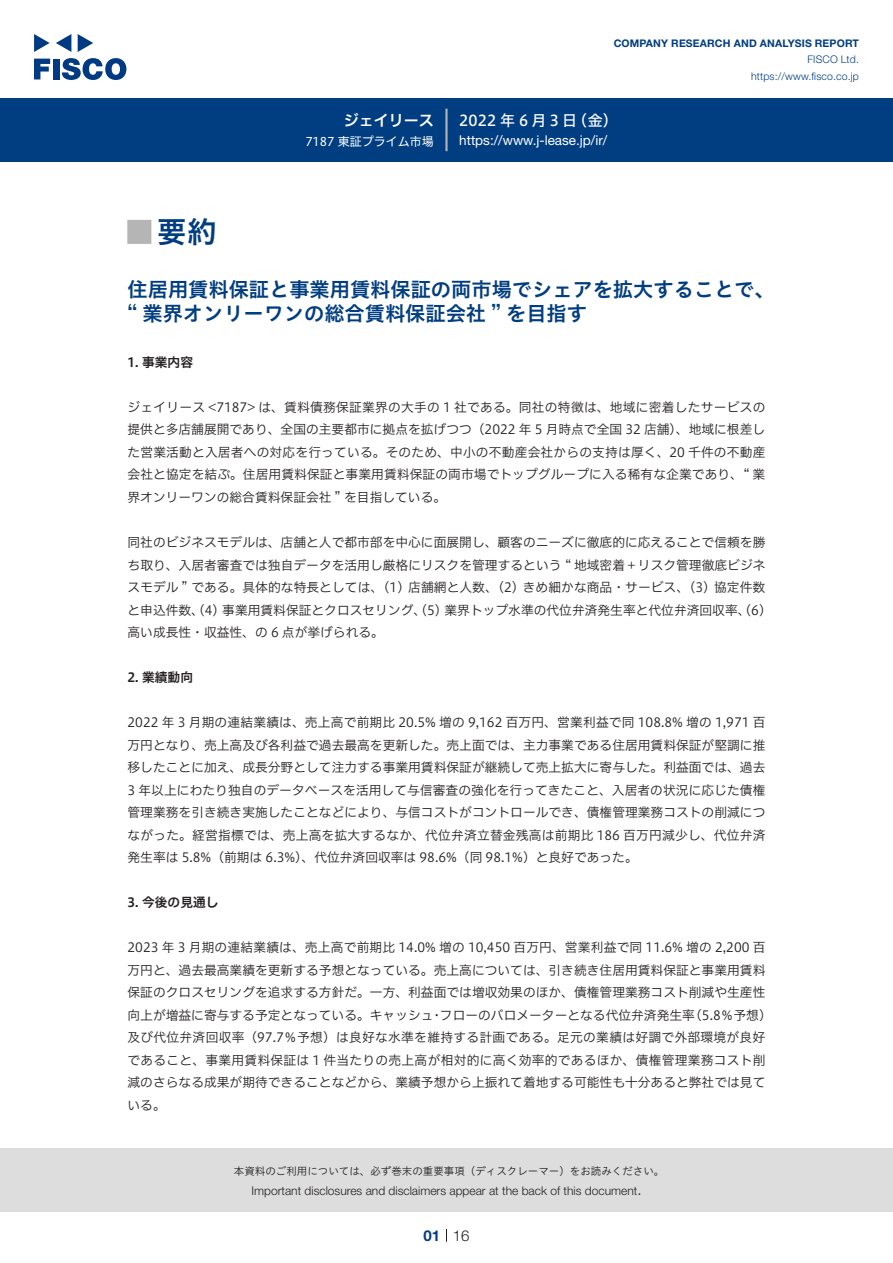
<style>
.page{position:relative;width:893px;height:1263px;background:#fff}
.page>*{position:absolute;margin:0;border:0;box-sizing:border-box;transform-origin:0 0}
.t1{font:30px "Hiragino UD Sans Std N W6";color:#003d81}
.t2{font:24px "Hiragino UD Sans Std N W6";color:#b5b5b6}
.t3{font:20.25px/24px "Hiragino UD Sans Std W6";color:#003d81}
.t4{font:15px "Hiragino UD Sans F Std N W5";letter-spacing:.215em;color:#fff}
.t5{font:15px "Hiragino UD Sans F Std N W6";color:#fff}
.t6{font:300 15px "Helvetica Neue LT Std";color:#231f20}
.t7{font:700 15px "Helvetica Neue LT Std";color:#003d81}
.t8{font:13.5px "Helvetica Neue LT Std";color:#fff}
.t9{font:12.75px/22.5px "Hiragino UD Sans F Std N W3";color:#231f20;text-align:justify}
.t10{font:12.75px/22.5px "Hiragino UD Sans F Std N W3";letter-spacing:.02em;color:#231f20}
.t11{font:12.75px "Hiragino UD Sans F Std N W6";color:#231f20}
.t12{font:300 12px "Helvetica Neue LT Std";color:#231f20}
.t13{font:12px "Hiragino UD Sans F Std N W4";color:#fff}
.t14{font:10.5px "Hiragino UD Sans Std W3";color:#231f20}
.t15{font:700 10.5px "Helvetica Neue LT Std";letter-spacing:.015em;color:#003d81}
.t16{font:300 10.5px/16.5px "Helvetica Neue LT Std";letter-spacing:.015em;color:#003d81;text-align:right}
</style>
<div class="page">
<div style="left:0;top:1148px;width:893px;height:64px;background:#ddd"></div>
<svg style="left:34px;top:59px;width:16px;height:20px"></svg>
<div style="left:53px;top:59px;width:6px;height:20px;background:#003a83"></div>
<svg style="left:62px;top:58px;width:64px;height:22px"></svg>
<svg style="left:34px;top:34px;width:16px;height:18px"></svg>
<svg style="left:78px;top:34px;width:15px;height:18px"></svg>
<svg style="left:56px;top:34px;width:15px;height:18px"></svg>
<div style="left:0;top:98px;width:893px;height:64px;background:#003d81"></div>
<hr style="left:445px;top:109px;width:3px;height:42px;background:#b5b5b6">
<svg style="left:446px;top:1229px;width:1px;height:13px"></svg>
<p class="t5" style="left:344px;top:109px;width:92px">ジェイリース</p>
<p class="t13" style="left:305px;top:132px;width:130px">7187 東証プライム市場</p>
<p class="t15" style="left:614px;top:37px;width:247px">COMPANY RESEARCH AND ANALYSIS REPORT</p>
<p class="t16" style="left:751px;top:51px;width:109px">FISCO Ltd. https://www.fisco.co j p.</p>
<p class="t4" style="left:459px;top:109px;width:119px">2022年6月3日</p>
<p class="t4" style="left:572px;top:109px;width:47px">（金(</p>
<p class="t8" style="left:459px;top:132px;width:150px">h t t p s : / / w w w -j. l e a s e j p. /i r/</p>
<h1 class="t1" style="left:157px;top:209px;width:61px">要約</h1>
<h2 class="t2" style="left:128px;top:213px;width:25px">█</h2>
<h3 class="t3" style="left:128px;top:276px;width:649px">住居用賃料保証と事業用賃料保証の両市場でシェアを拡大することで、“ 業界オンリーワンの総合賃料保証会社 ” を目指す</h3>
<p class="t11" style="left:128px;top:352px;width:67px">1. 事業内容</p>
<p class="t9" style="left:128px;top:395px;width:639px">ジェイリース &lt;7187&gt; は、賃料債務保証業界の大手の 1 社である。同社の特徴は、地域に密着したサービスの提供と多店舗展開であり、全国の主要都市に拠点を拡げつつ（2022 年 5 月時点で全国 32 店舗）、地域に根差した営業活動と入居者への対応を行っている。そのため、中小の不動産会社からの支持は厚く、20 千件の不動産会社と協定を結ぶ。住居用賃料保証と事業用賃料保証の両市場でトップグループに入る稀有な企業であり、“ 業界オンリーワンの総合賃料保証会社 ” を目指している。</p>
<p class="t9" style="left:128px;top:530px;width:639px">同社のビジネスモデルは、店舗と人で都市部を中心に面展開し、顧客のニーズに徹底的に応えることで信頼を勝ち取り、入居者審査では独自データを活用し厳格にリスクを管理するという “ 地域密着＋リスク管理徹底ビジネスモデル ” である。具体的な特長としては、(1) 店舗網と人数、(2) きめ細かな商品・サービス、(3) 協定件数と申込件数、(4) 事業用賃料保証とクロスセリング、(5) 業界トップ水準の代位弁済発生率と代位弁済回収率 6)、 (高い成長性・収益性、の 6 点が挙げられる。</p>
<p class="t11" style="left:128px;top:667px;width:67px">2. 業績動向</p>
<p class="t9" style="left:128px;top:710px;width:639px">2022 年 3 月期の連結業績は、売上高で前期比 20.5% 増の 9,162 百万円、営業利益で同 108.8% 増の 1,971 百万円となり、売上高及び各利益で過去最高を更新した。売上面では、主力事業である住居用賃料保証が堅調に推移したことに加え、成長分野として注力する事業用賃料保証が継続して売上拡大に寄与した。利益面では、過去3 年以上にわたり独自のデータベースを活用して与信審査の強化を行ってきたこと、入居者の状況に応じた債権管理業務を引き続き実施したことなどにより、与信コストがコントロールでき、債権管理業務コストの削減につながった。経営指標では、売上高を拡大するなか、代位弁済立替金残高は前期比 186 百万円減少し、代位弁済発生率は 5.8%（前期は 6.3%）、代位弁済回収率は 98.6%（同 98.1%）と良好であった。</p>
<p class="t11" style="left:128px;top:892px;width:93px">3. 今後の見通し</p>
<p class="t9" style="left:128px;top:935px;width:639px">2023 年 3 月期の連結業績は、売上高で前期比 14.0% 増の 10,450 百万円、営業利益で同 11.6% 増の 2,200 百</p>
<p class="t9" style="left:128px;top:958px;width:639px">万円と、過去最高業績を更新する予想となっている。売上高については、引き続き住居用賃料保証と事業用賃料</p>
<p class="t9" style="left:128px;top:980px;width:639px">保証のクロスセリングを追求する方針だ。一方、利益面では増収効果のほか、債権管理業務コスト削減や生産性</p>
<p class="t9" style="left:689px;top:1003px;width:84px">（5.8％予想(</p>
<p class="t10" style="left:128px;top:1003px;width:639px">向上が増益に寄与する予定となっている。キャッシュ<br>及び代位弁済回収率（97.7％予想）は良好な水準を維持する計画である。足元の業績は好調で外部環境が良好であること、事業用賃料保証は 1 件当たりの売上高が相対的に高く効率的であるほか、債権管理業務コスト削減のさらなる成果が期待できることなどから、業績予想から上振れて着地する可能性も十分あると弊社では見ている。</p>
<p class="t9" style="left:440px;top:1003px;width:256px">フローのバロメーターとなる代位弁済発生率</p>
<p class="t9" style="left:430px;top:1003px;width:14px">・</p>
<p class="t14" style="left:234px;top:1163px;width:432px">本資料のご利用については、必ず巻末の重要事項（ディスクレーマー）をお読みください。</p>
<p class="t6" style="left:637px;top:1180px;width:6px">.</p>
<p class="t12" style="left:251px;top:1183px;width:387px">Important disclosures and disclaimers appear at the back of this document</p>
<p class="t7" style="left:423px;top:1226px;width:18px">01</p>
<p class="t6" style="left:453px;top:1226px;width:18px">16</p>
</div>
